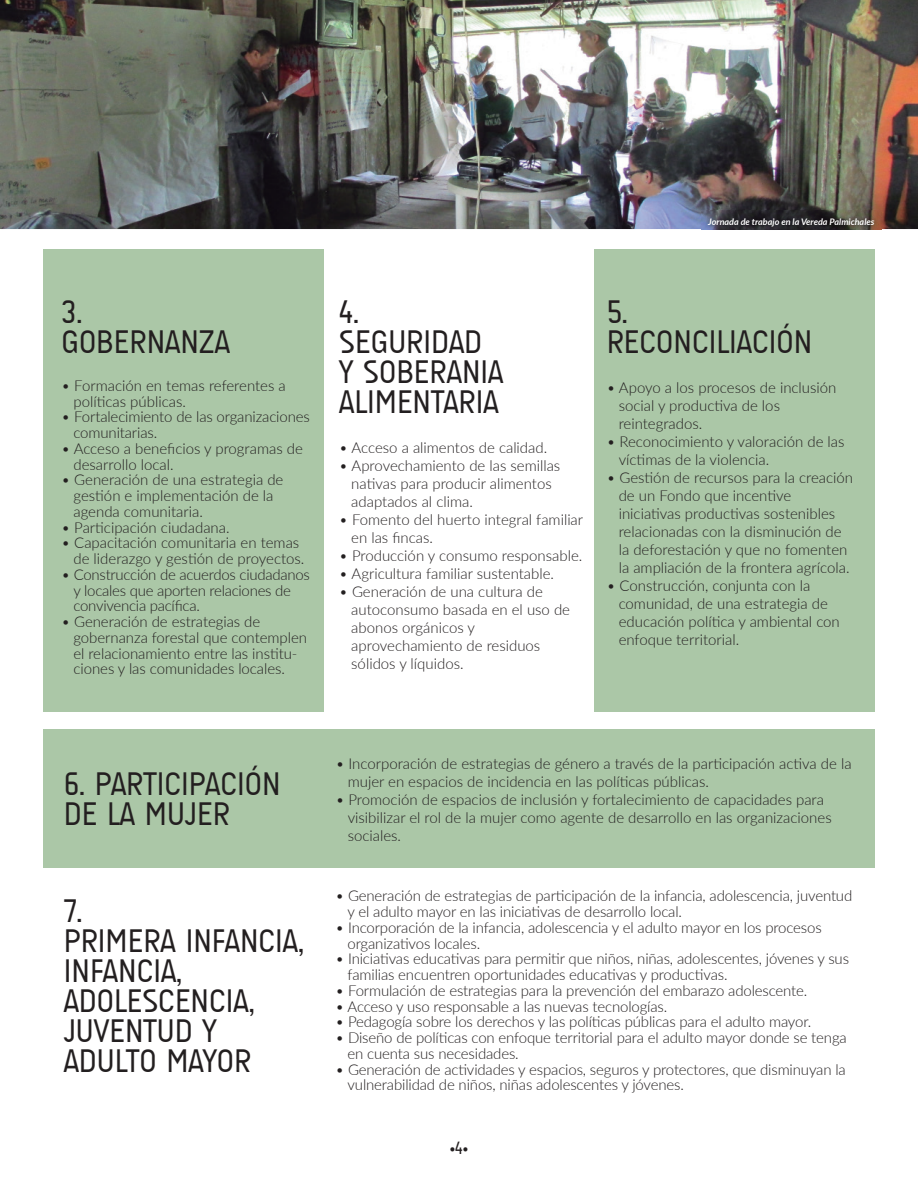
<style>
.page{position:relative;width:918px;height:1188px;background:#fff}
.page>*{position:absolute;margin:0;border:0;box-sizing:border-box;transform-origin:0 0}
.t1{font:33px/30px "A Udimat";color:#231f20}
.t2{font:18px "A Udimat";color:#231f20}
.t3{font:300 15px/18px "Lato";letter-spacing:-.005em;color:#231f20}
.t4{font:italic 700 9px "Lato";color:#fff}
</style>
<div class="page">
<div style="left:43px;top:730px;width:832px;height:138px;background:#abc7a7"></div>
<div style="left:43px;top:249px;width:281px;height:463px;background:#abc7a7"></div>
<div style="left:594px;top:249px;width:281px;height:463px;background:#abc7a7"></div>
<img style="left:0;top:0;width:918px;height:229px">
<img style="left:702px;top:211px;width:179px;height:19px">
<p class="t1" style="left:61px;top:296px;width:170px">3.<br>GOBERNANZA</p>
<p class="t3" style="left:73px;top:377px;width:214px;line-height:15.8px;text-indent:-12px">• Formación en temas referentes a políticas públicas.</p>
<p class="t3" style="left:73px;top:409px;width:238px;line-height:15.8px;text-indent:-12px">• Fortalecimiento de las organizaciones comunitarias.</p>
<p class="t3" style="left:73px;top:440px;width:231px;line-height:15.8px;text-indent:-12px">• Acceso a beneficios y programas de desarrollo local.</p>
<p class="t3" style="left:73px;top:472px;width:211px;line-height:15.8px;text-indent:-12px">• Generación de una estrategia de gestión e implementación de la agenda comunitaria.</p>
<p class="t3" style="left:61px;top:518px;width:170px">• Participación ciudadana.</p>
<p class="t3" style="left:73px;top:535px;width:232px;line-height:15.8px;text-indent:-12px">• Capacitación comunitaria en temas de liderazgo y gestión de proyectos.</p>
<p class="t3" style="left:73px;top:566px;width:238px;line-height:15.8px;text-indent:-12px">• Construcción de acuerdos ciudadanos y locales que aporten relaciones de convivencia pacífica.</p>
<p class="t3" style="left:73px;top:613px;width:235px;line-height:15.8px;text-indent:-12px">• Generación de estrategias de gobernanza forestal que contemplen el relacionamiento entre las institu&shy;ciones y las comunidades locales.</p>
<p class="t4" style="left:708px;top:215px;width:168px">Jornada de trabajo en la Vereda Palmichales</p>
<p class="t1" style="left:339px;top:296px;width:166px">4.<br>SEGURIDAD<br>Y SOBERANIA<br>ALIMENTARIA</p>
<p class="t3" style="left:339px;top:438px;width:209px">• Acceso a alimentos de calidad.</p>
<p class="t3" style="left:351px;top:456px;width:211px;text-indent:-12px">• Aprovechamiento de las semillas nativas para producir alimentos adaptados al clima.</p>
<p class="t3" style="left:351px;top:510px;width:233px;text-indent:-12px">• Fomento del huerto integral familiar en las fincas.</p>
<p class="t3" style="left:339px;top:546px;width:245px">• Producción y consumo responsable.</p>
<p class="t3" style="left:339px;top:564px;width:216px">• Agricultura familiar sustentable.</p>
<p class="t3" style="left:351px;top:582px;width:220px;text-indent:-12px">• Generación de una cultura de autoconsumo basada en el uso de abonos orgánicos y aprovechamiento de residuos sólidos y líquidos.</p>
<p class="t1" style="left:607px;top:296px;width:207px">5.<br>RECONCILIACIÓN</p>
<p class="t3" style="left:619px;top:378px;width:219px;text-indent:-12px">• Apoyo a los procesos de inclusión social y productiva de los reintegrados.</p>
<p class="t3" style="left:619px;top:432px;width:227px;text-indent:-12px">• Reconocimiento y valoración de las víctimas de la violencia.</p>
<p class="t3" style="left:619px;top:468px;width:236px;text-indent:-12px">• Gestión de recursos para la creación de un Fondo que incentive iniciativas productivas sostenibles relacionadas con la disminución de la deforestación y que no fomenten la ampliación de la frontera agrícola.</p>
<p class="t3" style="left:619px;top:576px;width:223px;text-indent:-12px">• Construcción, conjunta con la comunidad, de una estrategia de educación política y ambiental con enfoque territorial.</p>
<p class="t1" style="left:64px;top:769px;width:218px">6. PARTICIPACIÓN<br>DE LA MUJER</p>
<p class="t3" style="left:348px;top:755px;width:505px;text-indent:-12px">• Incorporación de estrategias de género a través de la participación activa de la mujer en espacios de incidencia en las políticas públicas.</p>
<p class="t3" style="left:348px;top:791px;width:486px;text-indent:-12px">• Promoción de espacios de inclusión y fortalecimiento de capacidades para visibilizar el rol de la mujer como agente de desarrollo en las organizaciones sociales.</p>
<p class="t1" style="left:64px;top:895px;width:242px">7.<br>PRIMERA INFANCIA,<br>INFANCIA,<br>ADOLESCENCIA,<br>JUVENTUD Y<br>ADULTO MAYOR</p>
<p class="t3" style="left:348px;top:888px;width:506px;line-height:15.8px;text-indent:-12px">• Generación de estrategias de participación de la infancia, adolescencia, juventud y el adulto mayor en las iniciativas de desarrollo local.</p>
<p class="t3" style="left:348px;top:919px;width:476px;line-height:15.8px;text-indent:-12px">• Incorporación de la infancia, adolescencia y el adulto mayor en los procesos organizativos locales.</p>
<p class="t3" style="left:348px;top:951px;width:503px;line-height:15.8px;text-indent:-12px">• Iniciativas educativas para permitir que niños, niñas, adolescentes, jóvenes y sus familias encuentren oportunidades educativas y productivas.</p>
<p class="t3" style="left:336px;top:981px;width:473px">• Formulación de estrategias para la prevención del embarazo adolescente.</p>
<p class="t3" style="left:336px;top:997px;width:333px">• Acceso y uso responsable a las nuevas tecnologías.</p>
<p class="t3" style="left:336px;top:1012px;width:477px">• Pedagogía sobre los derechos y las políticas públicas para el adulto mayor.</p>
<p class="t3" style="left:348px;top:1029px;width:501px;line-height:15.8px;text-indent:-12px">• Diseño de políticas con enfoque territorial para el adulto mayor donde se tenga en cuenta sus necesidades.</p>
<p class="t3" style="left:348px;top:1061px;width:500px;line-height:15.8px;text-indent:-12px">• Generación de actividades y espacios, seguros y protectores, que disminuyan la vulnerabilidad de niños, niñas adolescentes y jóvenes.</p>
<p class="t2" style="left:450px;top:1138px;width:20px">•4•</p>
</div>
